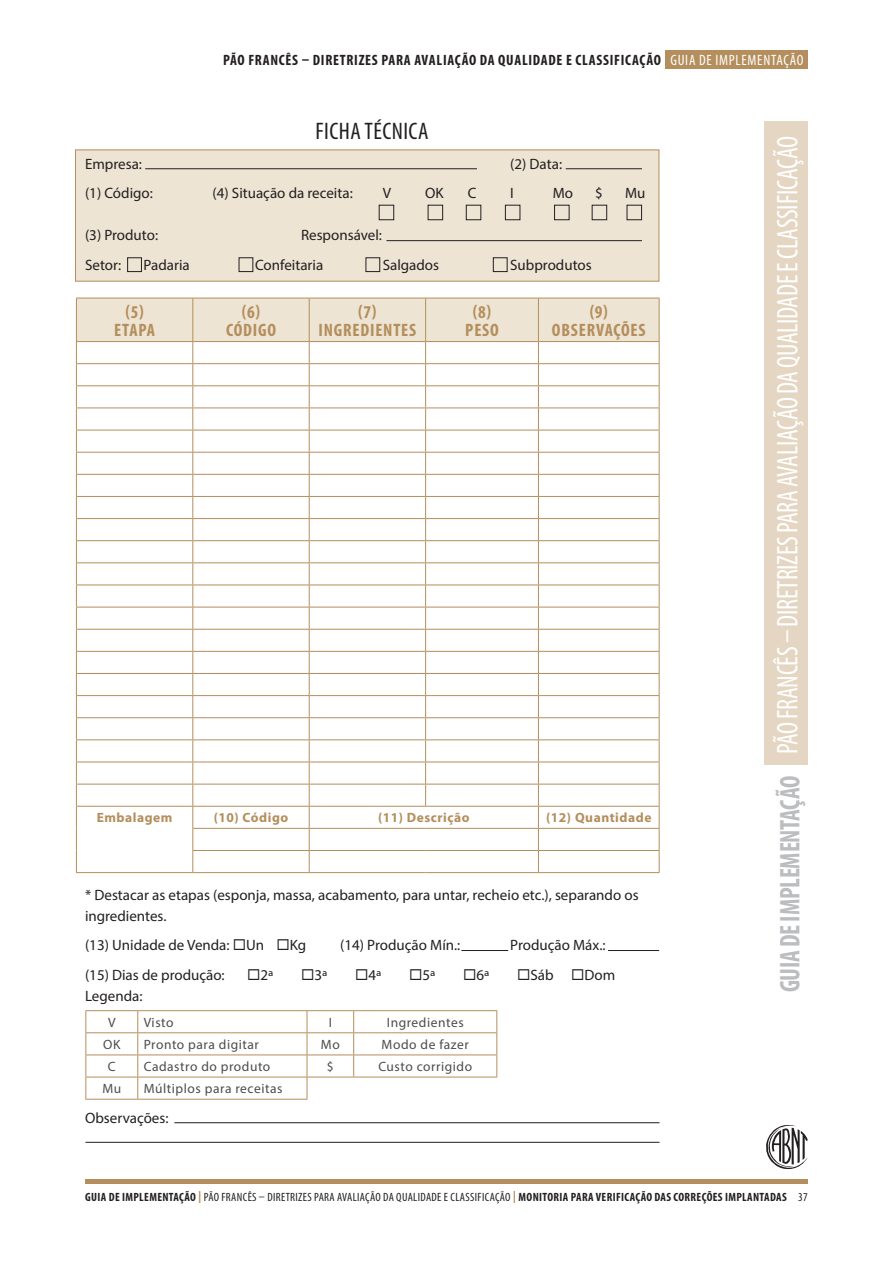
<style>
.page{position:relative;width:893px;height:1263px;background:#fff}
.page>*{position:absolute;margin:0;border:0;box-sizing:border-box;transform-origin:0 0}
.t1{font:condensed 30px "Myriad Pro";letter-spacing:-.01em;color:#fff;scale:.9 1}
.t2{font:700 condensed 28.5px "Myriad Pro";letter-spacing:-.01em;color:#bcbdc0;scale:.9 1}
.t3{font:condensed 24px "Myriad Pro";letter-spacing:.02em;color:#231f20}
.t4{font:700 condensed 18px/18px "Myriad Pro";letter-spacing:.045em;color:#b48e5c;text-align:center}
.t5{font:15px/21px "Myriad Pro";color:#231f20}
.t6{font:700 condensed 15px "Myriad Pro";letter-spacing:.05em;color:#231f20}
.t7{font:13.5px "Myriad Pro";letter-spacing:.04em;color:#4b4c4d}
.t8{font:700 13.5px "Myriad Pro";letter-spacing:.04em;color:#b48e5c}
.t9{font:700 condensed 12px "Myriad Pro";letter-spacing:.03em;color:#231f20}
.t10{font:condensed 12px "Myriad Pro";color:#231f20}
.s1{font-weight:400;color:#fff}
.s2{font-stretch:normal;color:#b48e5c}
.s3{font-weight:400}
</style>
<div class="page">
<hr style="left:85px;top:1179px;width:723px;height:4px;background:#b48e5c">
<div style="left:665px;top:51px;width:143px;height:18px;background:#b48e5c"></div>
<svg style="left:766px;top:1124px;width:42px;height:46px"></svg>
<div style="left:764px;top:121px;width:44px;height:644px;background:#e4d6c2"></div>
<div style="left:75px;top:150px;width:584px;height:132px;background:#ede4d4;border:1px solid #b48e5c"></div>
<div style="left:127px;top:257px;width:15px;height:15px;border:1px solid #231f20"></div>
<div style="left:239px;top:257px;width:14px;height:15px;border:1px solid #231f20"></div>
<div style="left:366px;top:257px;width:14px;height:15px;border:1px solid #231f20"></div>
<div style="left:493px;top:257px;width:14px;height:15px;border:1px solid #231f20"></div>
<div style="left:379px;top:205px;width:15px;height:15px;border:1px solid #231f20"></div>
<div style="left:428px;top:205px;width:15px;height:15px;border:1px solid #231f20"></div>
<div style="left:466px;top:205px;width:15px;height:15px;border:1px solid #231f20"></div>
<div style="left:505px;top:205px;width:15px;height:15px;border:1px solid #231f20"></div>
<div style="left:554px;top:205px;width:15px;height:15px;border:1px solid #231f20"></div>
<div style="left:592px;top:205px;width:15px;height:15px;border:1px solid #231f20"></div>
<div style="left:627px;top:205px;width:15px;height:15px;border:1px solid #231f20"></div>
<hr style="left:145px;top:168px;width:332px;height:1px;background:#231f20">
<hr style="left:566px;top:168px;width:76px;height:1px;background:#231f20">
<hr style="left:386px;top:240px;width:256px;height:1px;background:#231f20">
<svg style="left:76px;top:298px;width:584px;height:574px"></svg>
<hr style="left:76px;top:872px;width:117px;height:1px;background:#b48e5c">
<hr style="left:193px;top:872px;width:116px;height:1px;background:#b48e5c">
<hr style="left:309px;top:872px;width:117px;height:1px;background:#b48e5c">
<hr style="left:426px;top:872px;width:112px;height:1px;background:#b48e5c">
<hr style="left:538px;top:872px;width:121px;height:1px;background:#b48e5c">
<hr style="left:85px;top:1010px;width:53px;height:1px;background:#b48e5c">
<hr style="left:138px;top:1010px;width:169px;height:1px;background:#b48e5c">
<hr style="left:307px;top:1010px;width:47px;height:1px;background:#b48e5c">
<hr style="left:354px;top:1010px;width:143px;height:1px;background:#b48e5c">
<hr style="left:85px;top:1032px;width:53px;height:1px;background:#b48e5c">
<hr style="left:138px;top:1032px;width:169px;height:1px;background:#b48e5c">
<hr style="left:307px;top:1032px;width:47px;height:1px;background:#b48e5c">
<hr style="left:354px;top:1032px;width:143px;height:1px;background:#b48e5c">
<hr style="left:85px;top:1054px;width:53px;height:1px;background:#b48e5c">
<hr style="left:138px;top:1054px;width:169px;height:1px;background:#b48e5c">
<hr style="left:85px;top:1077px;width:53px;height:1px;background:#b48e5c">
<svg style="left:85px;top:1011px;width:1px;height:88px"></svg>
<hr style="left:138px;top:1077px;width:169px;height:1px;background:#b48e5c">
<svg style="left:137px;top:1011px;width:1px;height:88px"></svg>
<hr style="left:85px;top:1099px;width:53px;height:1px;background:#b48e5c">
<hr style="left:138px;top:1099px;width:169px;height:1px;background:#b48e5c">
<hr style="left:307px;top:1054px;width:47px;height:1px;background:#b48e5c">
<hr style="left:354px;top:1054px;width:143px;height:1px;background:#b48e5c">
<svg style="left:353px;top:1011px;width:1px;height:66px"></svg>
<svg style="left:496px;top:1011px;width:1px;height:66px"></svg>
<hr style="left:307px;top:1077px;width:47px;height:1px;background:#b48e5c">
<hr style="left:354px;top:1077px;width:143px;height:1px;background:#b48e5c">
<svg style="left:307px;top:1011px;width:1px;height:88px"></svg>
<hr style="left:174px;top:1122px;width:485px;height:1px;background:#231f20">
<hr style="left:85px;top:1142px;width:574px;height:1px;background:#231f20">
<hr style="left:608px;top:950px;width:51px;height:1px;background:#231f20">
<hr style="left:461px;top:950px;width:47px;height:1px;background:#231f20">
<p class="t6" style="left:223px;top:51px;width:582px">PÃO FRANCÊS – DIRETRIZES PARA AVALIAÇÃO DA QUALIDADE E CLASSIFICAÇÃO <span class="s1">GUIA DE IMPLEMENTAÇÃO</span></p>
<h3 class="t3" style="left:315px;top:117px;width:115px">FICHA TÉCNICA</h3>
<p class="t5" style="left:85px;top:153px;width:58px">Empresa:</p>
<p class="t5" style="left:510px;top:153px;width:53px">(2) Data:</p>
<p class="t5" style="left:85px;top:182px;width:69px">(1) Código:</p>
<p class="t5" style="left:213px;top:182px;width:142px">(4) Situação da receita:</p>
<p class="t5" style="left:383px;top:182px;width:10px">V</p>
<p class="t5" style="left:425px;top:182px;width:20px">OK</p>
<p class="t5" style="left:468px;top:182px;width:10px">C</p>
<p class="t5" style="left:510px;top:182px;width:5px">I</p>
<p class="t5" style="left:553px;top:182px;width:22px">Mo</p>
<p class="t5" style="left:595px;top:182px;width:9px">$</p>
<p class="t5" style="left:625px;top:182px;width:22px">Mu</p>
<p class="t5" style="left:85px;top:224px;width:75px">(3) Produto:</p>
<p class="t5" style="left:301px;top:224px;width:82px">Responsável:</p>
<p class="t5" style="left:85px;top:254px;width:38px">Setor:</p>
<p class="t5" style="left:144px;top:254px;width:48px">Padaria</p>
<p class="t5" style="left:255px;top:254px;width:70px">Confeitaria</p>
<p class="t5" style="left:383px;top:254px;width:58px">Salgados</p>
<p class="t5" style="left:510px;top:254px;width:83px">Subprodutos</p>
<p class="t4" style="left:114px;top:302px;width:42px">(5)<br>ETAPA</p>
<p class="t4" style="left:226px;top:302px;width:52px">(6)<br>CÓDIGO</p>
<p class="t4" style="left:319px;top:302px;width:99px">(7)<br>INGREDIENTES</p>
<p class="t4" style="left:465px;top:302px;width:35px">(8)<br>PESO</p>
<p class="t4" style="left:552px;top:302px;width:95px">(9)<br>OBSERVAÇÕES</p>
<p class="t8" style="left:97px;top:809px;width:77px">Embalagem</p>
<p class="t8" style="left:214px;top:809px;width:76px">(10) Código</p>
<p class="t8" style="left:378px;top:809px;width:93px">(11) Descrição</p>
<p class="t8" style="left:546px;top:809px;width:107px">(12) Quantidade</p>
<p class="t5" style="left:85px;top:884px;width:555px">* Destacar as etapas (esponja, massa, acabamento, para untar, recheio etc.), separando os ingredientes.</p>
<p class="t5" style="left:85px;top:934px;width:223px">(13) Unidade de Venda: ◻Un ◻Kg</p>
<p class="t5" style="left:340px;top:934px;width:122px">(14) Produção Mín.:</p>
<p class="t5" style="left:510px;top:934px;width:97px">Produção Máx.:</p>
<p class="t5" style="left:85px;top:964px;width:141px">(15) Dias de produção:</p>
<p class="t5" style="left:247px;top:964px;width:28px">◻2ª</p>
<p class="t5" style="left:301px;top:964px;width:28px">◻3ª</p>
<p class="t5" style="left:355px;top:964px;width:28px">◻4ª</p>
<p class="t5" style="left:409px;top:964px;width:28px">◻5ª</p>
<p class="t5" style="left:463px;top:964px;width:28px">◻6ª</p>
<p class="t5" style="left:517px;top:964px;width:100px">◻Sáb ◻Dom</p>
<p class="t5" style="left:85px;top:985px;width:59px">Legenda:</p>
<p class="t7" style="left:108px;top:1014px;width:9px">V</p>
<p class="t7" style="left:144px;top:1014px;width:31px">Visto</p>
<p class="t7" style="left:329px;top:1014px;width:5px">I</p>
<p class="t7" style="left:387px;top:1014px;width:78px">Ingredientes</p>
<p class="t7" style="left:103px;top:1036px;width:19px">OK</p>
<p class="t7" style="left:144px;top:1036px;width:117px">Pronto para digitar</p>
<p class="t7" style="left:321px;top:1036px;width:20px">Mo</p>
<p class="t7" style="left:382px;top:1036px;width:89px">Modo de fazer</p>
<p class="t7" style="left:108px;top:1058px;width:9px">C</p>
<p class="t7" style="left:144px;top:1058px;width:128px">Cadastro do produto</p>
<p class="t7" style="left:327px;top:1058px;width:8px">$</p>
<p class="t7" style="left:378px;top:1058px;width:95px">Custo corrigido</p>
<p class="t7" style="left:102px;top:1080px;width:20px">Mu</p>
<p class="t7" style="left:144px;top:1080px;width:140px">Múltiplos para receitas</p>
<p class="t5" style="left:85px;top:1107px;width:85px">Observações:</p>
<h1 class="t1" style="left:769px;top:754px;width:688px;rotate:-90deg">PÃO FRANCÊS – DIRETRIZES PARA AVALIAÇÃO DA QUALIDADE E CLASSIFICAÇÃO</h1>
<h2 class="t2" style="left:772px;top:992px;width:242px;rotate:-90deg">GUIA DE IMPLEMENTAÇÃO</h2>
<p class="t9" style="left:85px;top:1190px;width:703px">GUIA DE IMPLEMENTAÇÃO <span class="s2">|</span> <span class="s3">PÃO FRANCÊS – DIRETRIZES PARA AVALIAÇÃO DA QUALIDADE E CLASSIFICAÇÃO</span> <span class="s2">|</span> MONITORIA PARA VERIFICAÇÃO DAS CORREÇÕES IMPLANTADAS</p>
<p class="t10" style="left:798px;top:1190px;width:11px">37</p>
</div>
